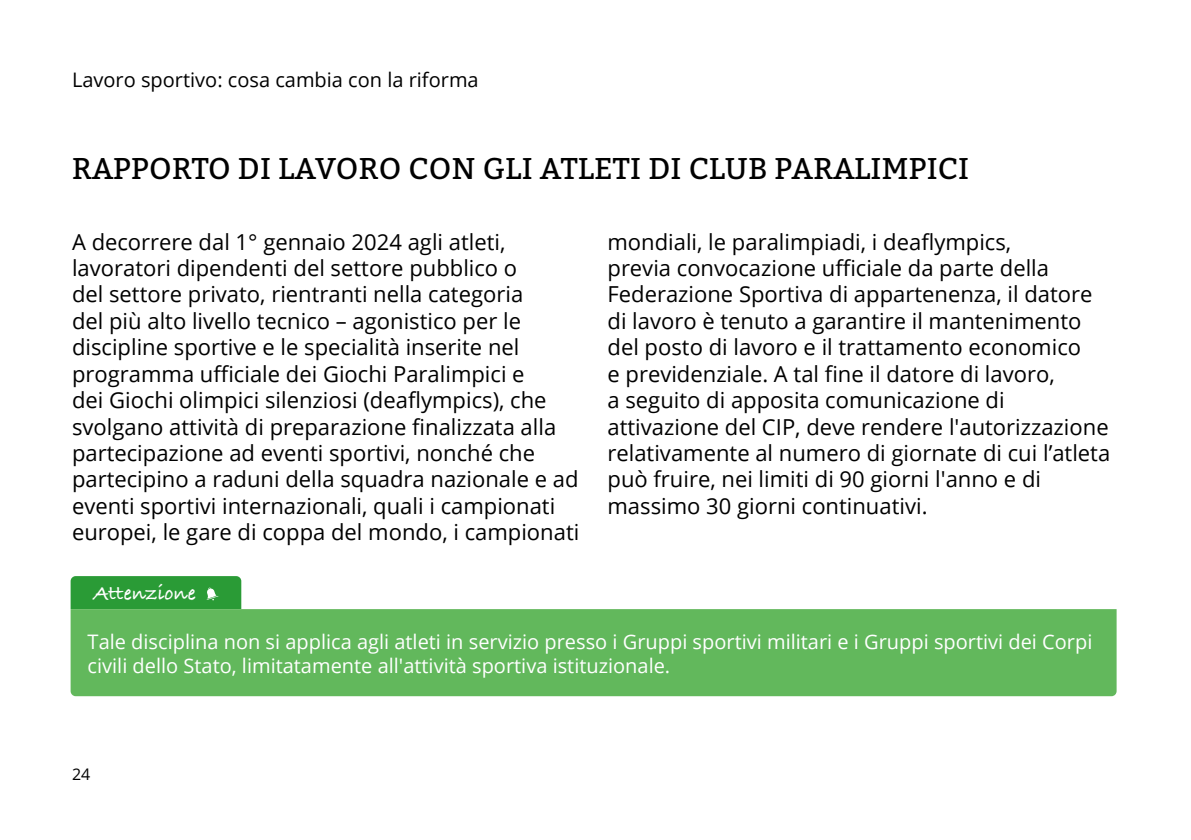
<style>
.page{position:relative;width:1191px;height:840px;background:#fff}
.page>*{position:absolute;margin:0;border:0;box-sizing:border-box;transform-origin:0 0}
.t1{font:30px "Bitter";letter-spacing:.01em;color:#000}
.t2{font:22px/26.4px "Open Sans";color:#000}
.t3{font:700 21.2px "Bradley Hand ITCTT";color:#fff}
.t4{font:20px/24px "Open Sans";color:#fff}
.t5{font:20px "Open Sans";color:#000}
.t6{font:16px "Open Sans";color:#000}
</style>
<div class="page">
<div style="left:71px;top:608px;width:1045px;height:87px;background:#62b85c"></div>
<div style="left:71px;top:576px;width:170px;height:32px;background:#2a9b36"></div>
<p class="t5" style="left:72px;top:66px;width:408px">Lavoro sportivo: cosa cambia con la riforma</p>
<h1 class="t1" style="left:72px;top:150px;width:898px">RAPPORTO DI LAVORO CON GLI ATLETI DI CLUB PARALIMPICI</h1>
<p class="t2" style="left:72px;top:228px;width:509px">A decorrere dal 1° gennaio 2024 agli atleti, lavoratori dipendenti del settore pubblico o<br>del settore privato, rientranti nella categoria<br>del più alto livello tecnico – agonistico per le discipline sportive e le specialità inserite nel programma ufficiale dei Giochi Paralimpici e<br>dei Giochi olimpici silenziosi (deaflympics), che svolgano attività di preparazione finalizzata alla partecipazione ad eventi sportivi, nonché che partecipino a raduni della squadra nazionale e ad eventi sportivi internazionali, quali i campionati europei, le gare di coppa del mondo, i campionati</p>
<p class="t2" style="left:607px;top:228px;width:504px">mondiali, le paralimpiadi, i deaflympics,<br>previa convocazione ufficiale da parte della Federazione Sportiva di appartenenza, il datore di lavoro è tenuto a garantire il mantenimento del posto di lavoro e il trattamento economico<br>e previdenziale. A tal fine il datore di lavoro,<br>a seguito di apposita comunicazione di attivazione del CIP, deve rendere l'autorizzazione relativamente al numero di giornate di cui l’atleta può fruire, nei limiti di 90 giorni l'anno e di massimo 30 giorni continuativi.</p>
<p class="t3" style="left:93px;top:577px;width:104px">Attenzione</p>
<p class="t4" style="left:88px;top:628px;width:1006px">Tale disciplina non si applica agli atleti in servizio presso i Gruppi sportivi militari e i Gruppi sportivi dei Corpi civili dello Stato, limitatamente all'attività sportiva istituzionale.</p>
<p class="t6" style="left:72px;top:763px;width:20px">24</p>
</div>
